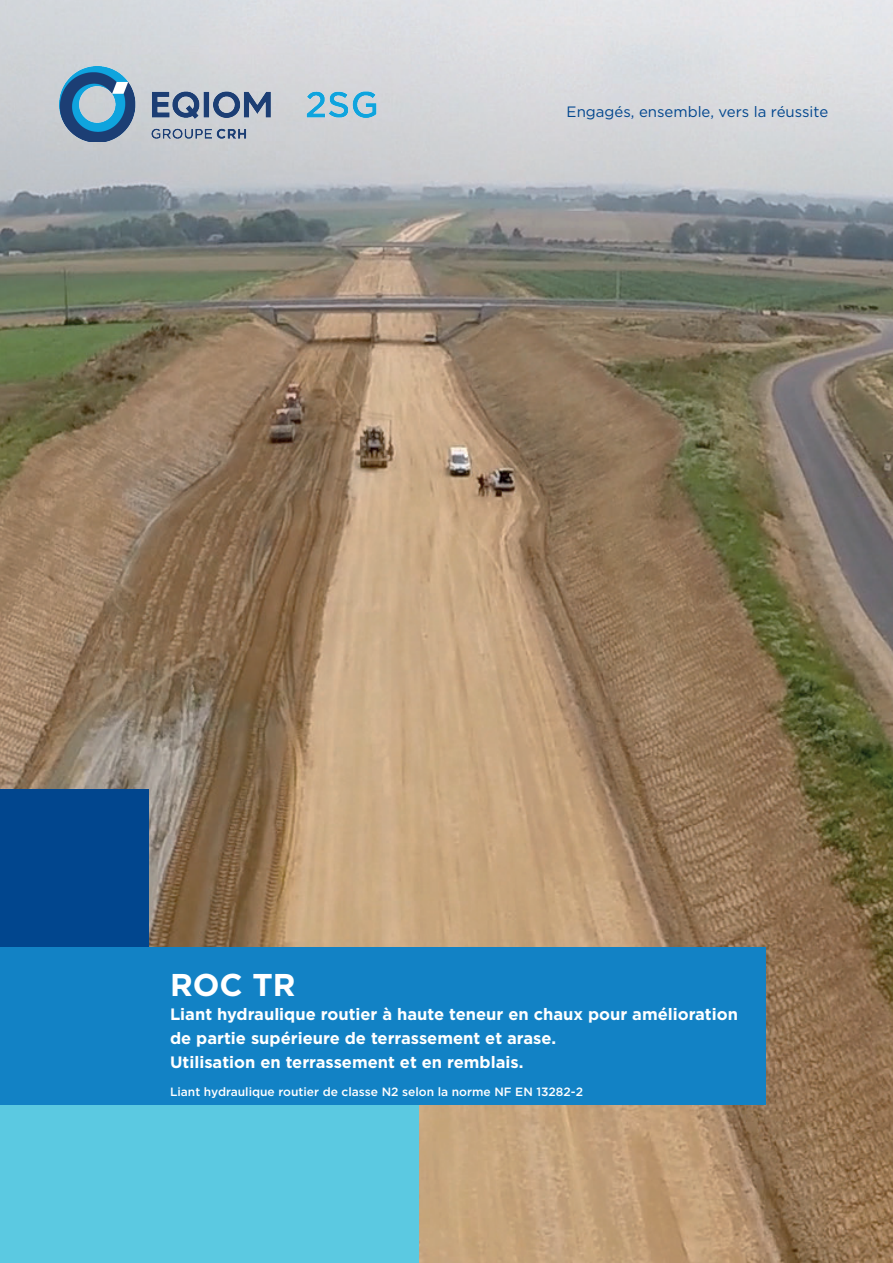
<style>
.page{position:relative;width:893px;height:1263px;background:#fff}
.page>*{position:absolute;margin:0;border:0;box-sizing:border-box;transform-origin:0 0}
.t1{font:700 31.5px "Gotham";color:#fff}
.t2{font:700 16.5px/24px "Gotham";color:#fff}
.t3{font:15px "Gotham";color:#01468e}
.t4{font:500 12px "Gotham";color:#fff}
</style>
<div class="page">
<img style="left:0;top:0;width:893px;height:1263px">
<img style="left:60px;top:66px;width:318px;height:75px">
<div style="left:0;top:1105px;width:418px;height:158px;background:#5bc9e1"></div>
<div style="left:0;top:947px;width:765px;height:158px;background:#1282c5"></div>
<div style="left:0;top:789px;width:149px;height:158px;background:#01468e"></div>
<p class="t3" style="left:567px;top:102px;width:263px">Engagés, ensemble, vers la réussite</p>
<h1 class="t1" style="left:170px;top:963px;width:127px">ROC TR</h1>
<p class="t2" style="left:170px;top:1002px;width:569px">Liant hydraulique routier à haute teneur en chaux pour amélioration de partie supérieure de terrassement et arase.<br>Utilisation en terrassement et en remblais.</p>
<p class="t4" style="left:170px;top:1084px;width:414px">Liant hydraulique routier de classe N2 selon la norme NF EN 13282-2</p>
</div>
